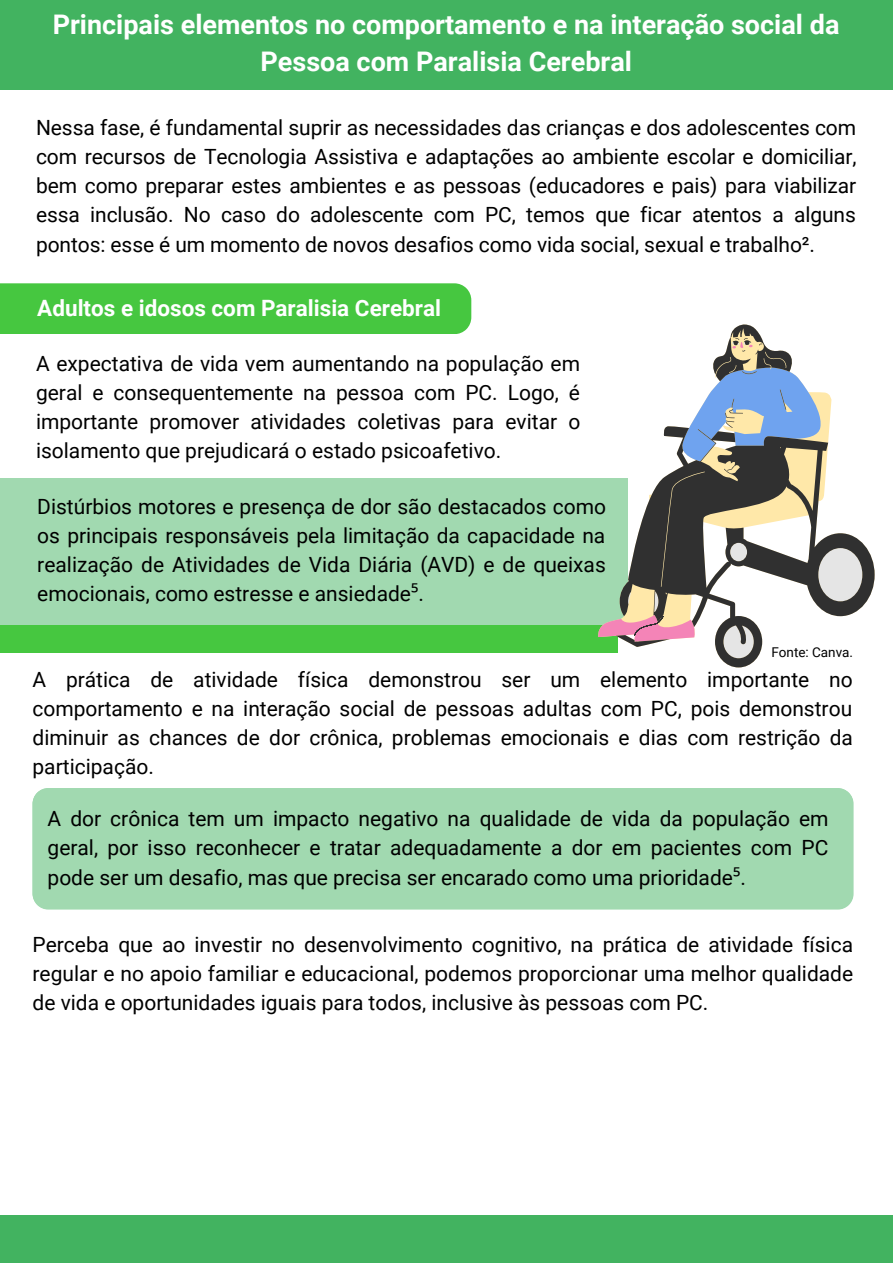
<style>
.page{position:relative;width:893px;height:1264px;background:#fff}
.page>*{position:absolute;margin:0;border:0;box-sizing:border-box;transform-origin:0 0}
.t1{font:700 27px/37px "Roboto";color:#fff;text-align:center}
.t2{font:700 22.5px "Roboto";color:#fff}
.t3{font:21px/29.2px "Roboto";color:#000;text-align:justify}
.t4{font:13.5px "Roboto";color:#000}
.s1{font-family:"Noto Sans"}
</style>
<div class="page">
<div style="left:0;top:0;width:892px;height:90px;background:#42b360"></div>
<div style="left:0;top:1214px;width:892px;height:48px;background:#42b360"></div>
<div style="left:0;top:283px;width:471px;height:51px;background:#46c740"></div>
<div style="left:33px;top:788px;width:820px;height:121px;background:#a1d9b0"></div>
<div style="left:0;top:538px;width:618px;height:114px;background:#46c740"></div>
<div style="left:0;top:478px;width:628px;height:146px;background:#a1d9b0"></div>
<svg style="left:598px;top:620px;width:18px;height:17px"></svg>
<svg style="left:616px;top:324px;width:258px;height:343px"></svg>
<p class="t1" style="left:53px;top:6px;width:788px">Principais elementos no comportamento e na interação social da<br>Pessoa com Paralisia Cerebral</p>
<p class="t3" style="left:36px;top:113px;width:822px">Nessa fase, é fundamental suprir as necessidades das crianças e dos adolescentes com com recursos de Tecnologia Assistiva e adaptações ao ambiente escolar e domiciliar, bem como preparar estes ambientes e as pessoas (educadores e pais) para viabilizar essa inclusão. No caso do adolescente com PC, temos que ficar atentos a alguns pontos: esse é um momento de novos desafios como vida social, sexual e trabalho².</p>
<p class="t2" style="left:37px;top:295px;width:405px">Adultos e idosos com Paralisia Cerebral</p>
<p class="t3" style="left:36px;top:349px;width:546px">A expectativa de vida vem aumentando na população em geral e consequentemente na pessoa com PC. Logo, é importante promover atividades coletivas para evitar o isolamento que prejudicará o estado psicoafetivo.</p>
<p class="t3" style="left:37px;top:492px;width:570px">Distúrbios motores e presença de dor são destacados como os principais responsáveis pela limitação da capacidade na realização de Atividades de Vida Diária (AVD) e de queixas emocionais, como estresse e ansiedade<span class="s1">⁵</span>.</p>
<p class="t4" style="left:771px;top:644px;width:83px">Fonte: Canva.</p>
<p class="t3" style="left:33px;top:665px;width:822px">A prática de atividade física demonstrou ser um elemento importante no comportamento e na interação social de pessoas adultas com PC, pois demonstrou diminuir as chances de dor crônica, problemas emocionais e dias com restrição da participação.</p>
<p class="t3" style="left:48px;top:804px;width:782px">A dor crônica tem um impacto negativo na qualidade de vida da população em geral, por isso reconhecer e tratar adequadamente a dor em pacientes com PC pode ser um desafio, mas que precisa ser encarado como uma prioridade<span class="s1">⁵</span>.</p>
<p class="t3" style="left:33px;top:930px;width:822px">Perceba que ao investir no desenvolvimento cognitivo, na prática de atividade física regular e no apoio familiar e educacional, podemos proporcionar uma melhor qualidade de vida e oportunidades iguais para todos, inclusive às pessoas com PC.</p>
</div>
